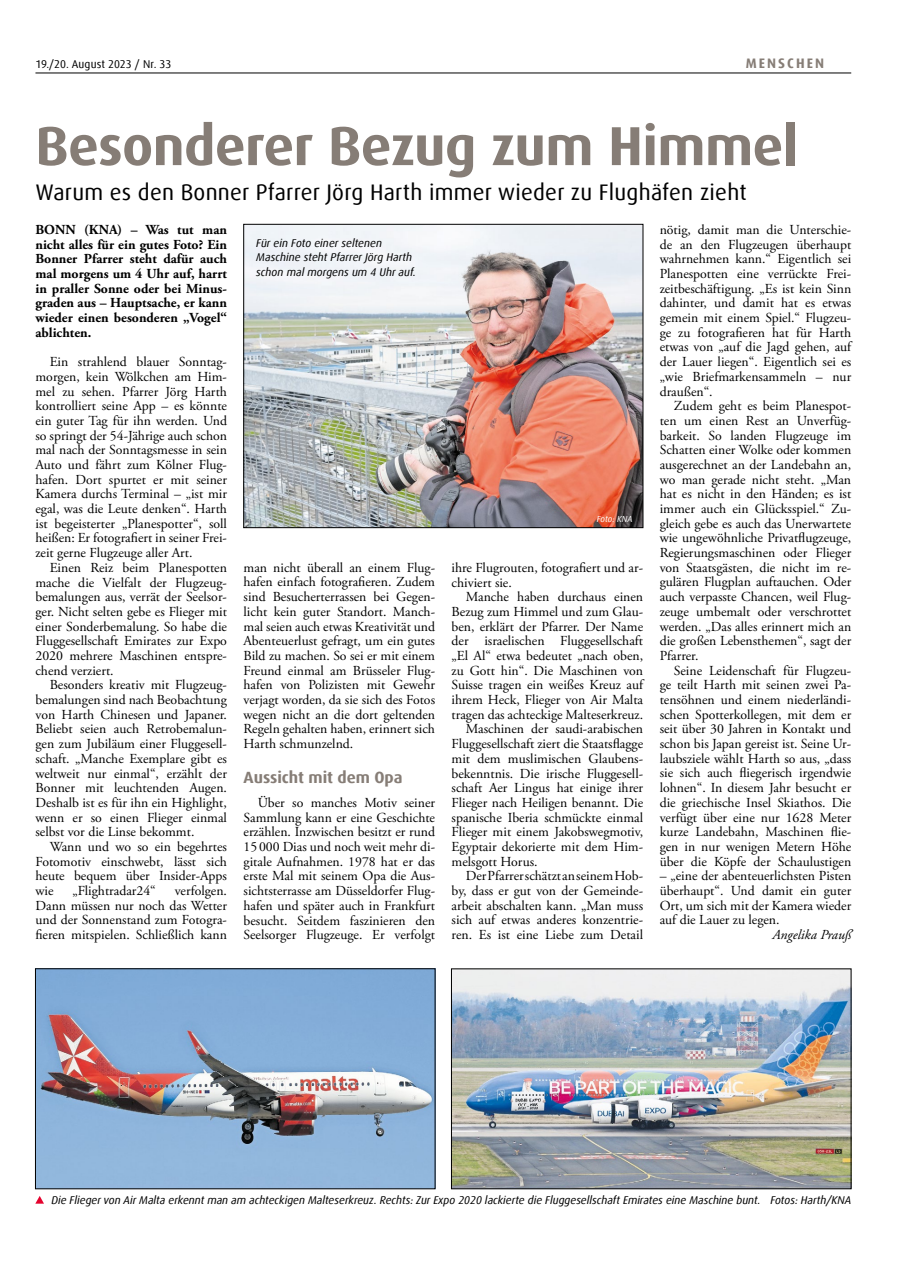
<style>
.page{position:relative;width:908px;height:1276px;background:#fff}
.page>*{position:absolute;margin:0;border:0;box-sizing:border-box;transform-origin:0 0}
.t1{font:700 55px "Dax Offc Pro";letter-spacing:-.01em;color:#867d76}
.t2{font:22.5px "Dax Offc Pro";letter-spacing:.01em;color:#000}
.t3{font:700 16.25px "Dax Offc Pro";color:#867d76}
.t4{font:13.75px/14.6px "Adobe Garamond Pro";color:#000;text-align:justify}
.t5{font:700 13.75px/14.6px "Adobe Garamond Pro";color:#000;text-align:justify}
.t6{font:italic 13.75px "Adobe Garamond Pro";color:#000}
.t7{font:700 13.75px "Dax Offc Pro";letter-spacing:.15em;color:#867d76}
.t8{font:italic 11.25px/14.8px "Dax Offc Pro";letter-spacing:-.005em;color:#000}
.t9{font:11.25px "Dax Offc Pro";letter-spacing:.005em;color:#000}
.t10{font:italic 8.75px "Dax Offc Pro";letter-spacing:-.005em;color:#fff}
</style>
<div class="page">
<hr style="left:35px;top:73px;width:815px;height:1px;background:#000">
<img style="left:245px;top:226px;width:396px;height:300px">
<div style="left:243px;top:224px;width:400px;height:304px;border:1px solid #000"></div>
<img style="left:37px;top:970px;width:396px;height:217px">
<div style="left:35px;top:968px;width:400px;height:221px;border:1px solid #000"></div>
<svg style="left:35px;top:1196px;width:9px;height:7px"></svg>
<img style="left:453px;top:970px;width:395px;height:217px">
<div style="left:451px;top:968px;width:399px;height:221px;border:1px solid #000"></div>
<p class="t9" style="left:35px;top:56px;width:137px">19./20. August 2023 / Nr. 33</p>
<p class="t7" style="left:745px;top:54px;width:80px">MENSCHEN</p>
<h1 class="t1" style="left:35px;top:110px;width:763px">Besonderer Bezug zum Himmel</h1>
<h2 class="t2" style="left:35px;top:177px;width:712px">Warum es den Bonner Pfarrer Jörg Harth immer wieder zu Flughäfen zieht</h2>
<p class="t8" style="left:256px;top:235px;width:161px">Für ein Foto einer seltenen<br>Maschine steht Pfarrer Jörg Harth schon mal morgens um 4 Uhr auf.</p>
<p class="t4" style="left:659px;top:223px;width:193px">nötig, damit man die Unterschie&shy;de an den Flugzeugen überhaupt wahrnehmen kann.“ Eigentlich sei Planespotten eine verrückte Frei&shy;zeitbeschäftigung. „Es ist kein Sinn dahinter, und damit hat es etwas gemein mit einem Spiel.“ Flugzeu&shy;ge zu fotografieren hat für Harth etwas von „auf die Jagd gehen, auf der Lauer liegen“. Eigentlich sei es „wie Briefmarkensammeln – nur draußen“.</p>
<p class="t4" style="left:659px;top:399px;width:193px;text-indent:14px">Zudem geht es beim Planespot&shy;ten um einen Rest an Unverfüg&shy;barkeit. So landen Flugzeuge im Schatten einer Wolke oder kommen ausgerechnet an der Landebahn an, wo man gerade nicht steht. „Man hat es nicht in den Händen; es ist immer auch ein Glücksspiel.“ Zu&shy;gleich gebe es auch das Unerwartete wie ungewöhnliche Privatflugzeuge, Regierungsmaschinen oder Flieger von Staatsgästen, die nicht im re&shy;gulären Flugplan auftauchen. Oder auch verpasste Chancen, weil Flug&shy;zeuge umbemalt oder verschrottet werden. „Das alles erinnert mich an die großen Lebensthemen“, sagt der Pfarrer.</p>
<p class="t4" style="left:659px;top:663px;width:193px;text-indent:14px">Seine Leidenschaft für Flugzeu&shy;ge teilt Harth mit seinen zwei Pa&shy;tensöhnen und einem niederländi&shy;schen Spotterkollegen, mit dem er seit über 30 Jahren in Kontakt und schon bis Japan gereist ist. Seine Ur&shy;laubsziele wählt Harth so aus, „dass sie sich auch fliegerisch irgendwie lohnen“. In diesem Jahr besucht er die griechische Insel Skiathos. Die verfügt über eine nur 1628 Meter kurze Landebahn, Maschinen flie&shy;gen in nur wenigen Metern Höhe über die Köpfe der Schaulustigen</p>
<p class="t4" style="left:659px;top:869px;width:193px">– „eine der abenteuerlichsten Pisten überhaupt“. Und damit ein guter Ort, um sich mit der Kamera wieder auf die Lauer zu legen.</p>
<p class="t6" style="left:772px;top:926px;width:80px">Angelika Prauß</p>
<p class="t5" style="left:35px;top:222px;width:193px">BONN (KNA) – Was tut man nicht alles für ein gutes Foto? Ein Bonner Pfarrer steht dafür auch mal morgens um 4 Uhr auf, harrt in praller Sonne oder bei Minus&shy;graden aus – Hauptsache, er kann wieder einen besonderen „Vogel“ ablichten.</p>
<p class="t4" style="left:35px;top:355px;width:193px;text-indent:14px">Ein strahlend blauer Sonntag&shy;morgen, kein Wölkchen am Him&shy;mel zu sehen. Pfarrer Jörg Harth kontrolliert seine App – es könnte ein guter Tag für ihn werden. Und so springt der 54-Jährige auch schon mal nach der Sonntagsmesse in sein Auto und fährt zum Kölner Flug&shy;hafen. Dort spurtet er mit seiner Kamera durchs Terminal – „ist mir egal, was die Leute denken“. Harth ist begeisterter „Planespotter“, soll heißen: Er fotografiert in seiner Frei&shy;zeit gerne Flugzeuge aller Art.</p>
<p class="t4" style="left:35px;top:560px;width:193px;text-indent:14px">Einen Reiz beim Planespotten mache die Vielfalt der Flugzeug&shy;bemalungen aus, verrät der Seelsor&shy;ger. Nicht selten gebe es Flieger mit einer Sonderbemalung. So habe die Fluggesellschaft Emirates zur Expo 2020 mehrere Maschinen entspre&shy;chend verziert.</p>
<p class="t4" style="left:35px;top:678px;width:193px;text-indent:14px">Besonders kreativ mit Flugzeug&shy;bemalungen sind nach Beobachtung von Harth Chinesen und Japaner.<br>Beliebt seien auch Retrobemalun&shy;gen zum Jubiläum einer Fluggesell&shy;schaft. „Manche Exemplare gibt es weltweit nur einmal“, erzählt der Bonner mit leuchtenden Augen.<br>Deshalb ist es für ihn ein Highlight, wenn er so einen Flieger einmal selbst vor die Linse bekommt.</p>
<p class="t4" style="left:35px;top:839px;width:193px;text-indent:14px">Wann und wo so ein begehrtes Fotomotiv einschwebt, lässt sich heute bequem über Insider-Apps wie</p>
<p class="t10" style="left:596px;top:513px;width:37px">Foto: KNA</p>
<p class="t4" style="left:243px;top:560px;width:193px">man nicht überall an einem Flug&shy;hafen einfach fotografieren. Zudem sind Besucherterrassen bei Gegen&shy;licht kein guter Standort. Manch&shy;mal seien auch etwas Kreativität und Abenteuerlust gefragt, um ein gutes Bild zu machen. So sei er mit einem Freund einmal am Brüsseler Flug&shy;hafen von Polizisten mit Gewehr verjagt worden, da sie sich des Fotos wegen nicht an die dort geltenden Regeln gehalten haben, erinnert sich Harth schmunzelnd.</p>
<p class="t3" style="left:243px;top:767px;width:161px">Aussicht mit dem Opa</p>
<p class="t4" style="left:243px;top:796px;width:193px;text-indent:14px">Über so manches Motiv seiner Sammlung kann er eine Geschichte erzählen. Inzwischen besitzt er rund 15000 Dias und noch weit mehr di&shy;gitale Aufnahmen. 1978 hat er das erste Mal mit seinem Opa die Aus&shy;sichtsterrasse am Düsseldorfer Flug&shy;hafen und später auch in Frankfurt besucht. Seitdem faszinieren den Seelsorger Flugzeuge. Er verfolgt</p>
<p class="t4" style="left:451px;top:561px;width:193px">ihre Flugrouten, fotografiert und ar&shy;chiviert sie.</p>
<p class="t4" style="left:465px;top:590px;width:179px">Manche haben durchaus einen</p>
<p class="t4" style="left:451px;top:605px;width:193px">Bezug zum Himmel und zum Glau-</p>
<p class="t4" style="left:451px;top:619px;width:193px">ben, erklärt der Pfarrer. Der Name</p>
<p class="t4" style="left:451px;top:634px;width:193px">der israelischen Fluggesellschaft</p>
<p class="t4" style="left:451px;top:649px;width:193px">„El Al“ etwa bedeutet „nach oben,</p>
<p class="t4" style="left:451px;top:663px;width:193px">zu Gott hin“. Die Maschinen von</p>
<p class="t4" style="left:451px;top:678px;width:193px">Suisse tragen ein weißes Kreuz auf</p>
<p class="t4" style="left:451px;top:693px;width:193px">ihrem Heck, Flieger von Air Malta</p>
<p class="t4" style="left:451px;top:707px;width:193px">tragen das achteckige Malteserkreuz.</p>
<p class="t4" style="left:465px;top:722px;width:179px">Maschinen der saudi-arabischen</p>
<p class="t4" style="left:451px;top:737px;width:193px">Fluggesellschaft ziert die Staatsflagge</p>
<p class="t4" style="left:451px;top:751px;width:193px">mit dem muslimischen Glaubens-</p>
<p class="t4" style="left:451px;top:766px;width:193px">bekenntnis. Die irische Fluggesell-</p>
<p class="t4" style="left:451px;top:781px;width:193px">schaft Aer Lingus hat einige ihrer</p>
<p class="t4" style="left:451px;top:795px;width:193px">Flieger nach Heiligen benannt. Die</p>
<p class="t4" style="left:451px;top:810px;width:193px">spanische Iberia schmückte einmal</p>
<p class="t4" style="left:451px;top:825px;width:193px">Flieger mit einem Jakobswegmotiv,</p>
<p class="t4" style="left:451px;top:840px;width:193px">Egyptair dekorierte mit dem Him-</p>
<p class="t4" style="left:451px;top:854px;width:87px">melsgott Horus.</p>
<p class="t4" style="left:465px;top:869px;width:179px">Der Pfarrer schätzt an seinem Hob-</p>
<p class="t4" style="left:451px;top:884px;width:193px">by, dass er gut von der Gemeinde-</p>
<p class="t4" style="left:451px;top:898px;width:193px">arbeit abschalten kann. „Man muss</p>
<p class="t4" style="left:451px;top:913px;width:193px">sich auf etwas anderes konzentrie-</p>
<p class="t4" style="left:451px;top:928px;width:193px">ren. Es ist eine Liebe zum Detail</p>
<p class="t4" style="left:35px;top:884px;width:193px;text-indent:139px">verfolgen.<br>Dann müssen nur noch das Wetter und der Sonnenstand zum Fotogra&shy;fieren mitspielen. Schließlich kann</p>
<p class="t4" style="left:72px;top:884px;width:85px">„Flightradar24“</p>
<p class="t8" style="left:51px;top:1192px;width:801px">Die Flieger von Air Malta erkennt man am achteckigen Malteserkreuz. Rechts: Zur Expo 2020 lackierte die Fluggesellschaft Emirates eine Maschine bunt. Fotos: Harth/KNA</p>
</div>
